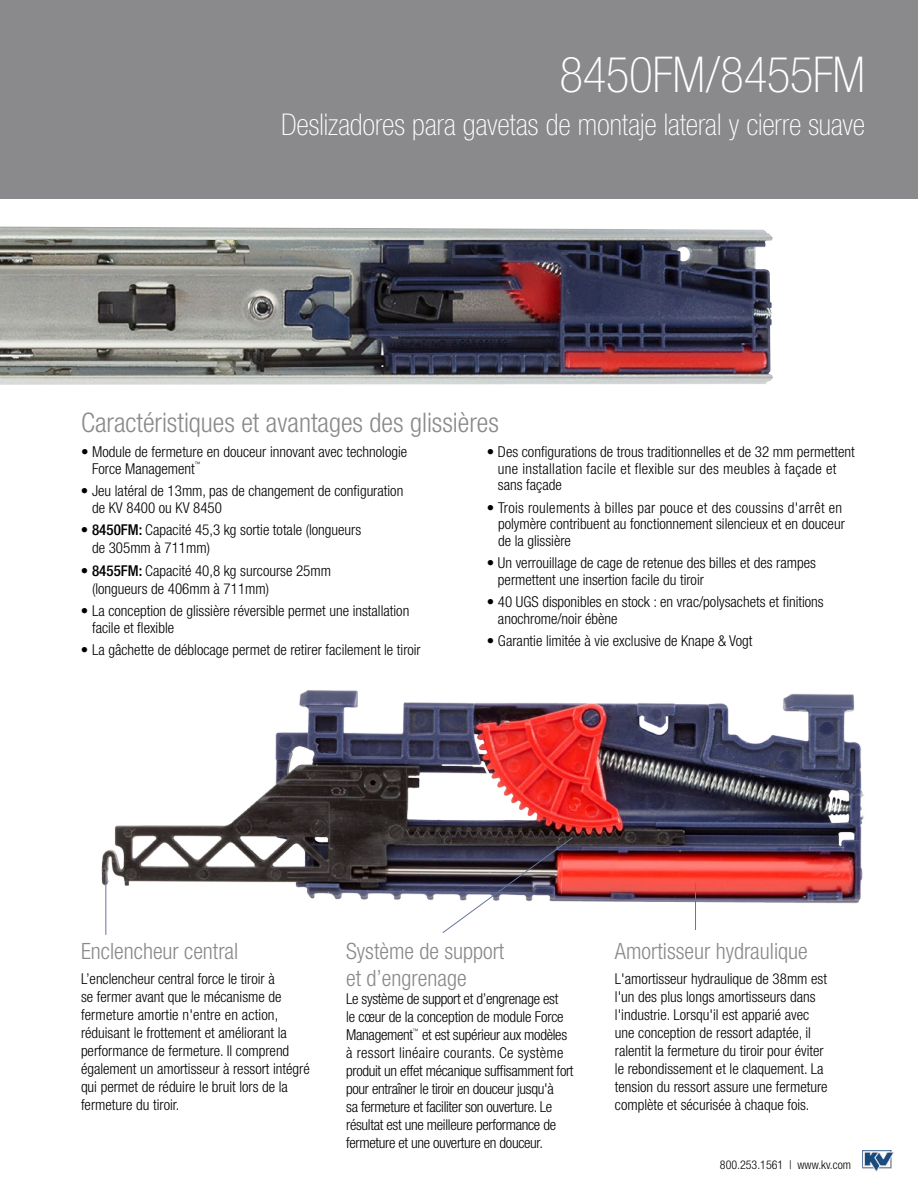
<style>
.page{position:relative;width:918px;height:1188px;background:#fff}
.page>*{position:absolute;margin:0;border:0;box-sizing:border-box;transform-origin:0 0}
.t1{font:100 condensed 49.5px "Helvetica Neue";letter-spacing:-.01em;color:#fff}
.t2{font:100 condensed 30px "Helvetica Neue";color:#fff}
.t3{font:300 condensed 27px "Helvetica Neue";color:#8a8a8d}
.t4{font:300 condensed 22.5px/27px "Helvetica Neue";color:#8a8a8d}
.t5{font:300 condensed 15px/18px "Helvetica Neue";color:#000}
.t6{font:300 condensed 15px/18px "Helvetica Neue";letter-spacing:-.02em;color:#000}
.t7{font:300 condensed 12px "Helvetica Neue";color:#000}
.t8{font:300 condensed 6px "Helvetica Neue";color:#000}
.s1{font-weight:500}
</style>
<div class="page">
<img style="left:101px;top:690px;width:763px;height:245px">
<div style="left:0;top:0;width:918px;height:199px;background:#8a8a8d"></div>
<img style="left:862px;top:1150px;width:31px;height:21px">
<hr style="left:105px;top:870px;width:1px;height:65px;background:#68759c">
<svg style="left:442px;top:837px;width:131px;height:97px"></svg>
<hr style="left:695px;top:883px;width:1px;height:47px;background:#68759c">
<img style="left:0;top:227px;width:773px;height:158px">
<h1 class="t1" style="left:559px;top:47px;width:307px">8450FM/8455FM</h1>
<h2 class="t2" style="left:281px;top:107px;width:585px">Deslizadores para gavetas de montaje lateral y cierre suave</h2>
<h3 class="t3" style="left:81px;top:407px;width:419px">Caractéristiques et avantages des glissières</h3>
<p class="t5" style="left:92px;top:444px;width:317px;line-height:16.5px;text-indent:-11px">• Module de fermeture en douceur innovant avec technologie<br>Force Management</p>
<p class="t5" style="left:498px;top:444px;width:358px;line-height:16.5px;text-indent:-11px">• Des configurations de trous traditionnelles et de 32 mm permettent une installation facile et flexible sur des meubles à façade et sans façade</p>
<p class="t5" style="left:498px;top:499px;width:348px;line-height:16.5px;text-indent:-11px">• Trois roulements à billes par pouce et des coussins d'arrêt en polymère contribuent au fonctionnement silencieux et en douceur de la glissière</p>
<p class="t5" style="left:498px;top:555px;width:319px;line-height:16.5px;text-indent:-11px">• Un verrouillage de cage de retenue des billes et des rampes permettent une insertion facile du tiroir</p>
<p class="t5" style="left:498px;top:594px;width:327px;line-height:16.5px;text-indent:-11px">• 40 UGS disponibles en stock : en vrac/polysachets et finitions anochrome/noir ébène</p>
<p class="t5" style="left:487px;top:632px;width:267px">• Garantie limitée à vie exclusive de Knape &amp; Vogt</p>
<p class="t8" style="left:195px;top:461px;width:7px">™</p>
<p class="t5" style="left:92px;top:483px;width:313px;line-height:16.5px;text-indent:-11px">• Jeu latéral de 13mm, pas de changement de configuration de KV 8400 ou KV 8450</p>
<p class="t5" style="left:92px;top:521px;width:271px;text-indent:-11px">• <span class="s1">8450FM:</span> Capacité 45,3 kg sortie totale (longueurs de 305mm à 711mm)</p>
<p class="t5" style="left:92px;top:562px;width:240px;text-indent:-11px">• <span class="s1">8455FM:</span> Capacité 40,8 kg surcourse 25mm (longueurs de 406mm à 711mm)</p>
<p class="t5" style="left:92px;top:603px;width:319px;line-height:16.5px;text-indent:-11px">• La conception de glissière réversible permet une installation facile et flexible</p>
<p class="t5" style="left:81px;top:641px;width:341px">• La gâchette de déblocage permet de retirer facilement le tiroir</p>
<h3 class="t4" style="left:81px;top:938px;width:159px">Enclencheur central</h3>
<p class="t5" style="left:81px;top:970px;width:230px">L’enclencheur central force le tiroir à<br>se fermer avant que le mécanisme de fermeture amortie n'entre en action, réduisant le frottement et améliorant la performance de fermeture. Il comprend également un amortisseur à ressort intégré qui permet de réduire le bruit lors de la fermeture du tiroir.</p>
<h3 class="t4" style="left:346px;top:938px;width:160px">Système de support et d’engrenage</h3>
<p class="t6" style="left:346px;top:990px;width:219px">Le système de support et d’engrenage est le cœur de la conception de module Force<br>Management</p>
<p class="t8" style="left:413px;top:1027px;width:7px">™</p>
<p class="t6" style="left:346px;top:1026px;width:229px;text-indent:76px">et est supérieur aux modèles à ressort linéaire courants. Ce système produit un effet mécanique suffisamment fort pour entraîner le tiroir en douceur jusqu'à<br>sa fermeture et faciliter son ouverture. Le résultat est une meilleure performance de fermeture et une ouverture en douceur.</p>
<h3 class="t4" style="left:615px;top:938px;width:194px">Amortisseur hydraulique</h3>
<p class="t5" style="left:615px;top:970px;width:214px">L'amortisseur hydraulique de 38mm est l'un des plus longs amortisseurs dans l'industrie. Lorsqu'il est apparié avec une conception de ressort adaptée, il ralentit la fermeture du tiroir pour éviter le rebondissement et le claquement. La tension du ressort assure une fermeture complète et sécurisée à chaque fois.</p>
<p class="t7" style="left:720px;top:1158px;width:133px">800.253.1561 | www.kv.com</p>
</div>
